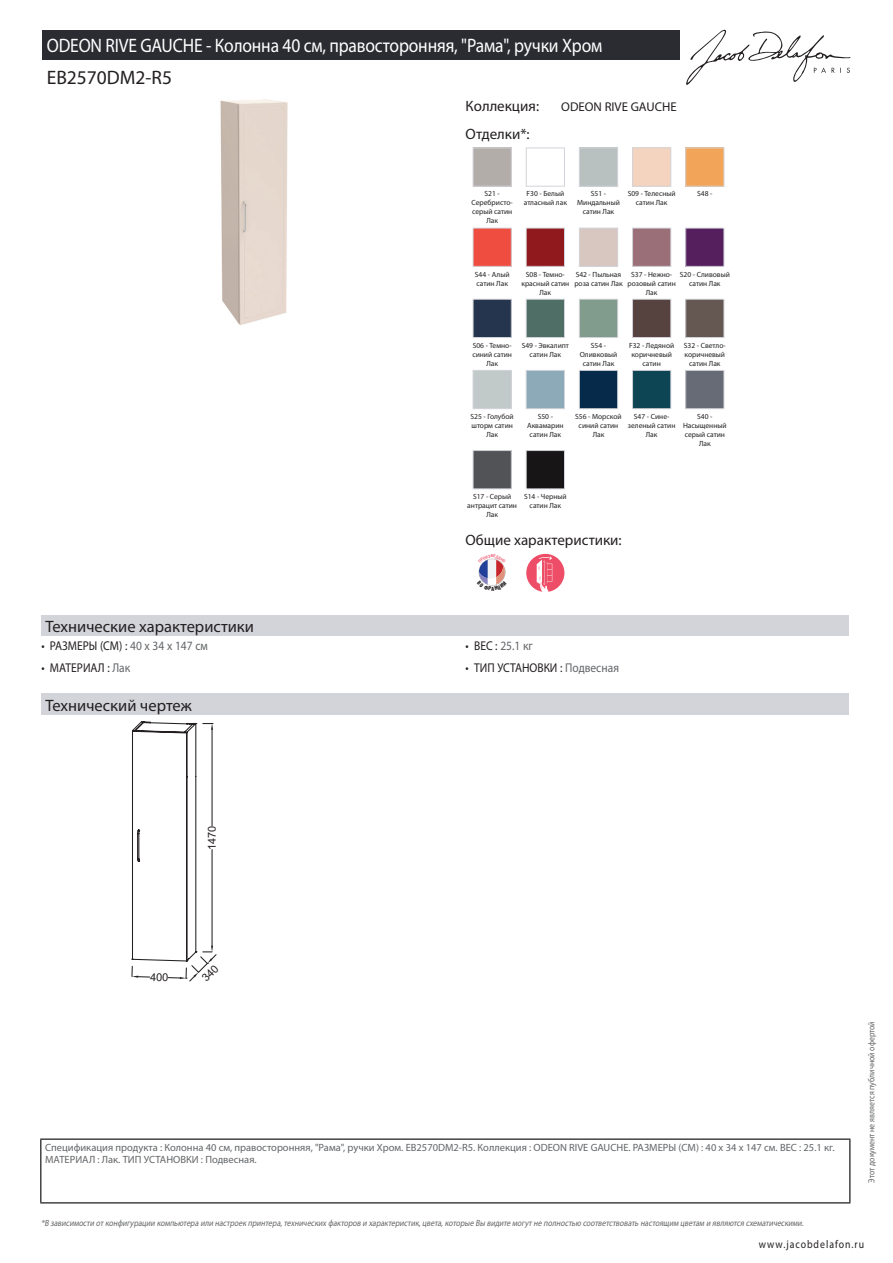
<style>
.page{position:relative;width:893px;height:1263px;background:#fff}
.page>*{position:absolute;margin:0;border:0;box-sizing:border-box;transform-origin:0 0}
.t1{font:19.5px "Myriad Pro";letter-spacing:-.01em;color:#fff;scale:.9 1}
.t2{font:19.5px "Myriad Pro";color:#231f20}
.t3{font:16.5px "Myriad Pro";color:#231f20}
.t4{font:15px "Myriad Pro";color:#231f20}
.t5{font:12.75px "Myriad Pro";color:#231f20;scale:.9 1}
.t6{font:12.75px "Myriad Pro";color:#231f20}
.t7{font:12.75px "Myriad Pro";color:#626568;scale:.9 1}
.t8{font:11.25px "Myriad Pro";letter-spacing:.1em;color:#231f20;scale:.87 1}
.t9{font:10.95px "Arial";color:#231f20}
.t10{font:10.5px/12px "Myriad Pro";color:#626568}
.t11{font:italic 9px "Myriad Pro";color:#626568;scale:.87 1}
.t12{font:9px "Myriad Pro";color:#626568;scale:.87 1}
.t13{font:7.5px/9px "Myriad Pro";color:#231f20;text-align:center}
.s1{color:#626568}
.s2{color:#231f20}
</style>
<div class="page">
<svg style="left:686px;top:30px;width:164px;height:55px"></svg>
<img style="left:220px;top:99px;width:68px;height:226px">
<div style="left:473px;top:148px;width:39px;height:39px;border:1px solid #d3d4da"></div>
<div style="left:526px;top:148px;width:39px;height:39px;border:1px solid #d3d4da"></div>
<div style="left:579px;top:148px;width:39px;height:39px;border:1px solid #d3d4da"></div>
<div style="left:632px;top:148px;width:39px;height:39px;border:1px solid #d3d4da"></div>
<img style="left:687px;top:150px;width:35px;height:35px">
<div style="left:685px;top:148px;width:39px;height:39px;border:1px solid #d3d4da"></div>
<img style="left:475px;top:230px;width:35px;height:35px">
<div style="left:473px;top:228px;width:39px;height:39px;border:1px solid #d3d4da"></div>
<img style="left:528px;top:230px;width:35px;height:35px">
<div style="left:526px;top:228px;width:39px;height:39px;border:1px solid #d3d4da"></div>
<div style="left:579px;top:228px;width:39px;height:39px;border:1px solid #d3d4da"></div>
<div style="left:632px;top:228px;width:39px;height:39px;border:1px solid #d3d4da"></div>
<img style="left:687px;top:230px;width:35px;height:35px">
<div style="left:685px;top:228px;width:39px;height:39px;border:1px solid #d3d4da"></div>
<img style="left:475px;top:301px;width:35px;height:35px">
<div style="left:473px;top:299px;width:39px;height:39px;border:1px solid #d3d4da"></div>
<img style="left:528px;top:301px;width:35px;height:35px">
<div style="left:526px;top:299px;width:39px;height:39px;border:1px solid #d3d4da"></div>
<div style="left:579px;top:299px;width:39px;height:39px;border:1px solid #d3d4da"></div>
<img style="left:634px;top:301px;width:35px;height:35px">
<div style="left:632px;top:299px;width:39px;height:39px;border:1px solid #d3d4da"></div>
<img style="left:687px;top:301px;width:35px;height:35px">
<div style="left:685px;top:299px;width:39px;height:39px;border:1px solid #d3d4da"></div>
<div style="left:473px;top:370px;width:39px;height:39px;border:1px solid #d3d4da"></div>
<div style="left:526px;top:370px;width:39px;height:39px;border:1px solid #d3d4da"></div>
<img style="left:581px;top:372px;width:35px;height:35px">
<div style="left:579px;top:370px;width:39px;height:39px;border:1px solid #d3d4da"></div>
<img style="left:634px;top:372px;width:35px;height:35px">
<div style="left:632px;top:370px;width:39px;height:39px;border:1px solid #d3d4da"></div>
<img style="left:687px;top:372px;width:35px;height:35px">
<div style="left:685px;top:370px;width:39px;height:39px;border:1px solid #d3d4da"></div>
<img style="left:475px;top:452px;width:35px;height:35px">
<div style="left:473px;top:450px;width:39px;height:39px;border:1px solid #d3d4da"></div>
<img style="left:528px;top:452px;width:35px;height:35px">
<div style="left:526px;top:450px;width:39px;height:39px;border:1px solid #d3d4da"></div>
<div style="left:526px;top:554px;width:38px;height:38px;background:#ed4d67;border-radius:19px"></div>
<svg style="left:537px;top:556px;width:15px;height:36px"></svg>
<div style="left:41px;top:615px;width:808px;height:21px;background:#d3d4da"></div>
<div style="left:41px;top:694px;width:808px;height:21px;background:#d3d4da"></div>
<div style="left:43px;top:30px;width:637px;height:30px;background:#2a2c32"></div>
<hr style="left:40px;top:1138px;width:810px;height:2px;background:#040503">
<hr style="left:40px;top:1140px;width:1px;height:62px;background:#040503">
<hr style="left:849px;top:1140px;width:1px;height:62px;background:#040503">
<hr style="left:40px;top:1202px;width:810px;height:1px;background:#040503">
<svg style="left:478px;top:558px;width:28px;height:28px"></svg>
<svg style="left:131px;top:721px;width:86px;height:261px"></svg>
<h1 class="t1" style="left:47px;top:33px;width:619px">ODEON RIVE GAUCHE - Колонна 40 см, правосторонняя, "Рама", ручки Хром</h1>
<h1 class="t2" style="left:47px;top:66px;width:127px">EB2570DM2-R5</h1>
<h3 class="t4" style="left:466px;top:96px;width:75px">Коллекция:</h3>
<h3 class="t6" style="left:561px;top:99px;width:117px">ODEON RIVE GAUCHE</h3>
<h3 class="t4" style="left:466px;top:125px;width:66px">Отделки*:</h3>
<p class="t13" style="left:472px;top:189px;width:43px">S21 -<br>Серебристо&shy;серый сатин<br>Лак</p>
<p class="t13" style="left:524px;top:189px;width:45px">F30 - Белый атласный лак</p>
<p class="t13" style="left:577px;top:189px;width:44px">S51 -<br>Миндальный сатин Лак</p>
<p class="t13" style="left:628px;top:189px;width:49px">S09 - Телесный сатин Лак</p>
<p class="t13" style="left:697px;top:189px;width:17px">S48 -</p>
<p class="t13" style="left:475px;top:269px;width:36px;text-align:left">S44 - Алый сатин Лак</p>
<p class="t13" style="left:521px;top:269px;width:49px">S08 - Темно&shy;красный сатин<br>Лак</p>
<p class="t13" style="left:574px;top:269px;width:50px;text-align:left">S42 - Пыльная роза сатин Лак</p>
<p class="t13" style="left:627px;top:269px;width:50px">S37 - Нежно&shy;розовый сатин<br>Лак</p>
<p class="t13" style="left:680px;top:269px;width:52px">S20 - Сливовый сатин Лак</p>
<p class="t13" style="left:472px;top:341px;width:41px">S06 - Темно&shy;синий сатин<br>Лак</p>
<p class="t13" style="left:522px;top:341px;width:49px">S49 - Эвкалипт сатин Лак</p>
<p class="t13" style="left:580px;top:341px;width:39px">S54 -<br>Оливковый сатин Лак</p>
<p class="t13" style="left:629px;top:341px;width:47px">F32 - Ледяной коричневый сатин</p>
<p class="t13" style="left:684px;top:341px;width:43px">S32 - Светло&shy;коричневый сатин Лак</p>
<p class="t13" style="left:471px;top:412px;width:45px">S25 - Голубой шторм сатин<br>Лак</p>
<p class="t13" style="left:527px;top:412px;width:38px">S50 -<br>Аквамарин сатин Лак</p>
<p class="t13" style="left:575px;top:412px;width:48px">S56 - Морской синий сатин<br>Лак</p>
<p class="t13" style="left:628px;top:412px;width:49px">S47 - Сине&shy;зеленый сатин<br>Лак</p>
<p class="t13" style="left:683px;top:412px;width:45px">S40 -<br>Насыщенный серый сатин<br>Лак</p>
<p class="t13" style="left:467px;top:492px;width:51px">S17 - Серый антрацит сатин<br>Лак</p>
<p class="t13" style="left:524px;top:492px;width:44px">S14 - Черный сатин Лак</p>
<h3 class="t4" style="left:466px;top:531px;width:158px">Общие характеристики:</h3>
<h2 class="t3" style="left:46px;top:616px;width:210px">Технические характеристики</h2>
<h3 class="t5" style="left:41px;top:638px;width:186px">• РАЗМЕРЫ (СМ) : <span class="s1">40 x 34 x 147 см</span></h3>
<h3 class="t7" style="left:466px;top:638px;width:76px"><span class="s2">• ВЕС :</span> 25.1 кг</h3>
<h3 class="t5" style="left:41px;top:660px;width:100px">• МАТЕРИАЛ : <span class="s1">Лак</span></h3>
<h3 class="t5" style="left:466px;top:660px;width:172px">• ТИП УСТАНОВКИ : <span class="s1">Подвесная</span></h3>
<h2 class="t3" style="left:46px;top:695px;width:148px">Технический чертеж</h2>
<h3 class="t9" style="left:204px;top:850px;width:26px;rotate:-90deg">1470</h3>
<h3 class="t10" style="left:45px;top:1141px;width:791px">Спецификация продукта : Колонна 40 см, правосторонняя, "Рама", ручки Хром. EB2570DM2-R5. Коллекция : ODEON RIVE GAUCHE. РАЗМЕРЫ (СМ) : 40 x 34 x 147 см. ВЕС : 25.1 кг.<br>МАТЕРИАЛ : Лак. ТИП УСТАНОВКИ : Подвесная.</h3>
<p class="t11" style="left:41px;top:1217px;width:880px">*В зависимости отконфигурации компьютера или настроек принтера,технических факторов и характеристик,цвета,которые Вы видите могутне полностью соответствовать настоящим цветам и являются схематическими.</p>
<p class="t12" style="left:866px;top:1183px;width:187px;rotate:-90deg">Этот документ не является публичной офертой</p>
<h3 class="t8" style="left:759px;top:1237px;width:122px">www.jacobdelafon.ru</h3>
</div>
